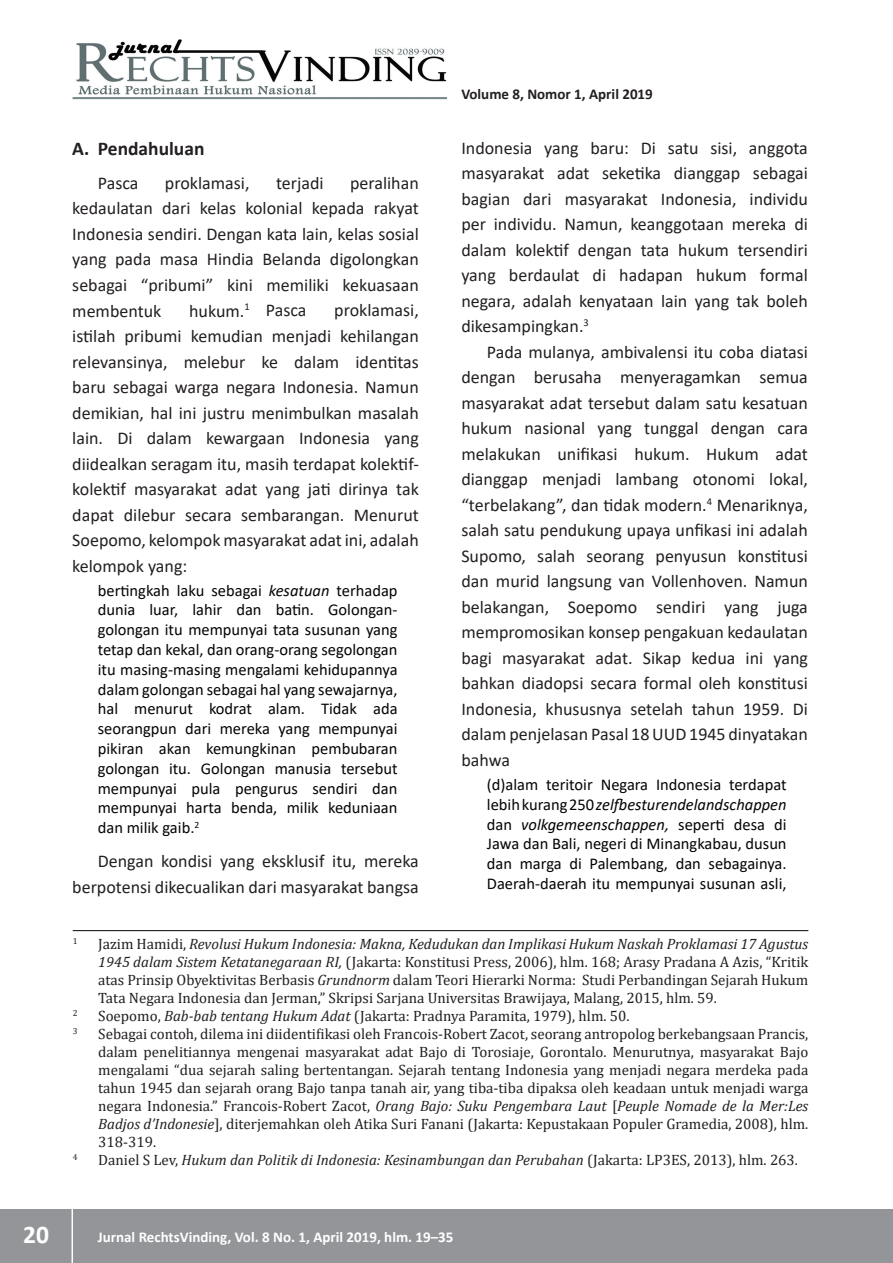
<style>
.page{position:relative;width:893px;height:1263px;background:#fff}
.page>*{position:absolute;margin:0;border:0;box-sizing:border-box;transform-origin:0 0}
.t1{font:700 25.5px "Calibri";color:#fff}
.t2{font:700 19.5px "Calibri";color:#231f20}
.t3{font:18px/25.5px "Calibri";color:#231f20;text-align:justify}
.t4{font:16.5px/19.8px "Calibri";color:#040503;text-align:justify}
.t5{font:15px/18px "Cambria";color:#231f20;text-align:justify}
.t6{font:italic 15px "Cambria";color:#231f20}
.t7{font:700 15px "Calibri";color:#fff}
.t8{font:700 15px "Calibri";color:#231f20}
.t9{font:8.7px "Cambria";color:#231f20}
.s1{font-style:italic}
.s2{font-style:normal}
</style>
<div class="page">
<div style="left:0;top:1209px;width:893px;height:54px;background:#939598"></div>
<hr style="left:72px;top:1206px;width:1px;height:57px;background:#fff">
<img style="left:72px;top:39px;width:375px;height:60px">
<hr style="left:73px;top:930px;width:735px;height:1px;background:#231f20">
<p class="t2" style="left:72px;top:140px;width:134px">A. Pendahuluan</p>
<p class="t3" style="left:98px;top:172px;width:42px">Pasca</p>
<p class="t3" style="left:165px;top:172px;width:86px">proklamasi,</p>
<p class="t3" style="left:276px;top:172px;width:49px">terjadi</p>
<p class="t3" style="left:72px;top:172px;width:348px;text-indent:278px">peralihan kedaulatan dari kelas kolonial kepada rakyat Indonesia sendiri. Dengan kata lain, kelas sosial yang pada masa Hindia Belanda digolongkan sebagai “pribumi” kini memiliki kekuasaan membentuk</p>
<p class="t3" style="left:189px;top:299px;width:119px">hukum.<sup>1</sup> Pasca</p>
<p class="t3" style="left:72px;top:299px;width:348px;text-indent:262px">proklamasi, istilah pribumi kemudian menjadi kehilangan relevansinya, melebur ke dalam identitas baru sebagai warga negara Indonesia. Namun demikian, hal ini justru menimbulkan masalah lain. Di dalam kewargaan Indonesia yang diidealkan seragam itu, masih terdapat kolektif&shy;kolektif masyarakat adat yang jati dirinya tak dapat dilebur secara sembarangan. Menurut Soepomo, kelompok masyarakat adat ini, adalah kelompok yang:</p>
<p class="t4" style="left:98px;top:581px;width:301px">bertingkah laku sebagai <span class="s1">kesatuan</span> terhadap dunia luar, lahir dan batin. Golongan&shy;golongan itu mempunyai tata susunan yang tetap dan kekal, dan orang-orang segolongan itu masing-masing mengalami kehidupannya dalam golongan sebagai hal yang sewajarnya, hal menurut kodrat alam. Tidak ada seorangpun dari mereka yang mempunyai pikiran akan kemungkinan pembubaran golongan itu. Golongan manusia tersebut mempunyai pula pengurus sendiri dan mempunyai harta benda, milik keduniaan dan milik gaib.<sup>2</sup></p>
<p class="t3" style="left:72px;top:850px;width:348px;text-align:right">Dengan kondisi yang eksklusif itu, mereka berpotensi dikecualikan dari masyarakat bangsa</p>
<p class="t8" style="left:461px;top:88px;width:193px">Volume 8, Nomor 1, April 2019</p>
<p class="t3" style="left:461px;top:137px;width:348px">Indonesia yang baru: Di satu sisi, anggota masyarakat adat seketika dianggap sebagai bagian dari masyarakat Indonesia, individu per individu. Namun, keanggotaan mereka di dalam kolektif dengan tata hukum tersendiri yang berdaulat di hadapan hukum formal negara, adalah kenyataan lain yang tak boleh dikesampingkan.<sup>3</sup></p>
<p class="t3" style="left:461px;top:341px;width:348px;text-indent:26px">Pada mulanya, ambivalensi itu coba diatasi dengan berusaha menyeragamkan semua masyarakat adat tersebut dalam satu kesatuan hukum nasional yang tunggal dengan cara melakukan unifikasi hukum. Hukum adat dianggap menjadi lambang otonomi lokal, “terbelakang”, dan tidak modern.<sup>4</sup> Menariknya, salah satu pendukung upaya unfikasi ini adalah Supomo, salah seorang penyusun konstitusi dan murid langsung van Vollenhoven. Namun belakangan, Soepomo sendiri yang juga mempromosikan konsep pengakuan kedaulatan bagi masyarakat adat. Sikap kedua ini yang bahkan diadopsi secara formal oleh konstitusi Indonesia, khususnya setelah tahun 1959. Di dalam penjelasan Pasal 18 UUD 1945 dinyatakan bahwa</p>
<p class="t4" style="left:487px;top:776px;width:301px">(d)alam teritoir Negara Indonesia terdapat lebih kurang 250 <span class="s1">zelfbesturendelandschappen </span>dan <span class="s1">volkgemeenschappen,</span> seperti desa di Jawa dan Bali, negeri di Minangkabau, dusun dan marga di Palembang, dan sebagainya.<br>Daerah-daerah itu mempunyai susunan asli,</p>
<p class="t9" style="left:73px;top:936px;width:6px">1</p>
<p class="t5" style="left:98px;top:935px;width:712px">Jazim Hamidi, <span class="s1">Revolusi Hukum Indonesia: Makna, Kedudukan dan Implikasi Hukum Naskah Proklamasi 17 Agustus 1945 dalam Sistem Ketatanegaraan RI,</span> (Jakarta: Konstitusi Press, 2006), hlm. 168; Arasy Pradana A Azis, “Kritik atas Prinsip Obyektivitas Berbasis <span class="s1">Grundnorm</span> dalam Teori Hierarki Norma: Studi Perbandingan Sejarah Hukum Tata Negara Indonesia dan Jerman,” Skripsi Sarjana Universitas Brawijaya, Malang, 2015, hlm. 59.</p>
<p class="t9" style="left:73px;top:1008px;width:6px">2</p>
<p class="t5" style="left:98px;top:1007px;width:533px">Soepomo, <span class="s1">Bab-bab tentang Hukum Adat</span> (Jakarta: Pradnya Paramita, 1979), hlm. 50.</p>
<p class="t9" style="left:73px;top:1026px;width:6px">3</p>
<p class="t5" style="left:98px;top:1025px;width:712px">Sebagai contoh, dilema ini diidentifikasi oleh Francois-Robert Zacot, seorang antropolog berkebangsaan Prancis, dalam penelitiannya mengenai masyarakat adat Bajo di Torosiaje, Gorontalo. Menurutnya, masyarakat Bajo mengalami “dua sejarah saling bertentangan. Sejarah tentang Indonesia yang menjadi negara merdeka pada tahun 1945 dan sejarah orang Bajo tanpa tanah air, yang tiba-tiba dipaksa oleh keadaan untuk menjadi warga negara Indonesia.” Francois-Robert Zacot, <span class="s1">Orang Bajo: Suku Pengembara Laut</span> [<span class="s1">Peuple Nomade de la Mer:Les Badjos d’Indonesie</span>], diterjemahkan oleh Atika Suri Fanani (Jakarta: Kepustakaan Populer Gramedia, 2008), hlm.<br>318-319.</p>
<p class="t9" style="left:73px;top:1152px;width:6px">4</p>
<p class="t6" style="left:98px;top:1151px;width:701px"><span class="s2">Daniel S Lev,</span> Hukum dan Politik di Indonesia: Kesinambungan dan Perubahan <span class="s2">(Jakarta: LP3ES, 2013), hlm. 263.</span></p>
<h1 class="t1" style="left:23px;top:1224px;width:27px">20</h1>
<p class="t7" style="left:98px;top:1231px;width:357px">Jurnal RechtsVinding, Vol. 8 No. 1, April 2019, hlm. 19–35</p>
</div>
